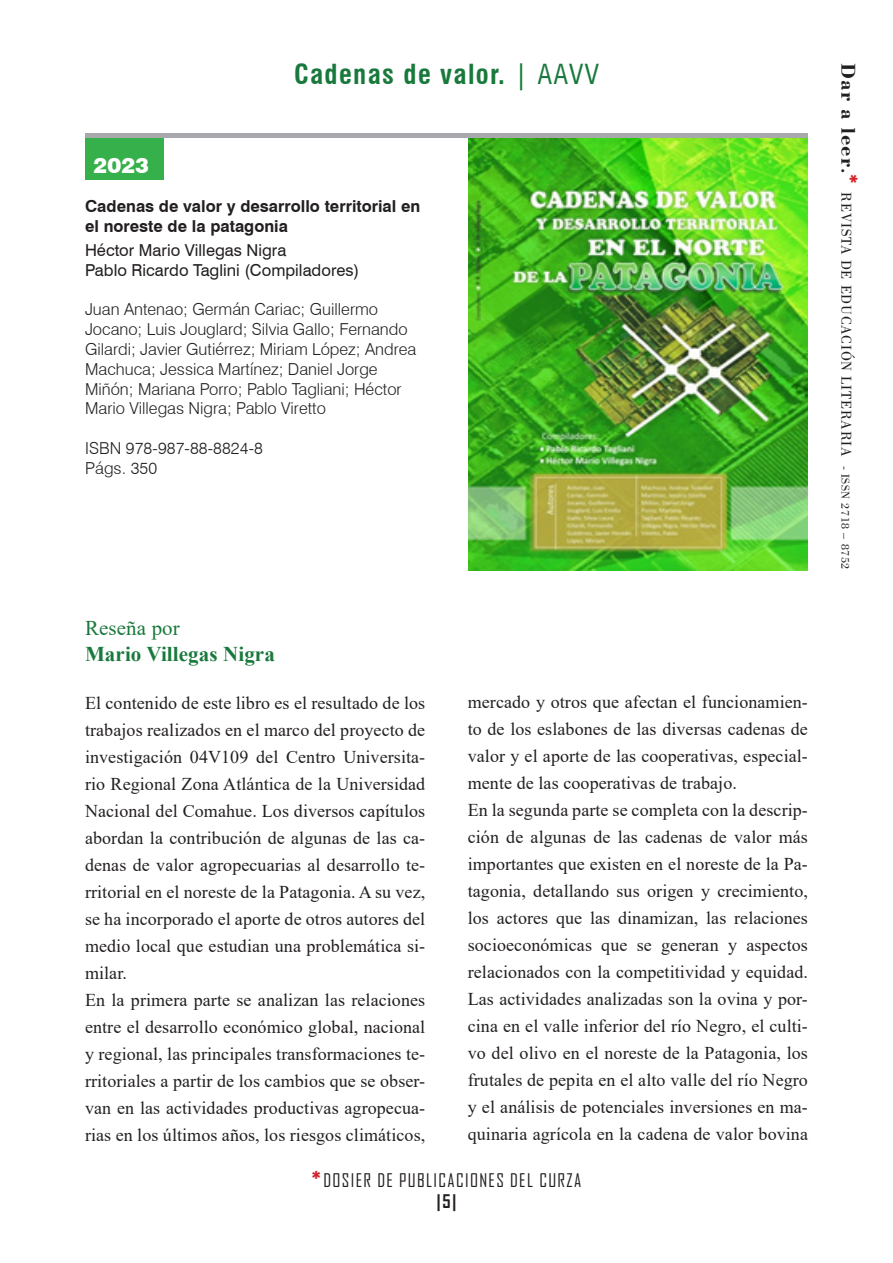
<style>
.page{position:relative;width:893px;height:1263px;background:#fff}
.page>*{position:absolute;margin:0;border:0;box-sizing:border-box;transform-origin:0 0}
.t1{font:700 condensed 27px "Swiss 721 BT";letter-spacing:.05em;color:#19793c}
.t2{font:700 21px "Times New Roman";letter-spacing:.005em;color:#19793c}
.t3{font:21px "Times New Roman";letter-spacing:.005em;color:#19793c}
.t4{font:900 21px "Swiss 721 BT";color:#fff}
.t5{font:18px/27px "Times New Roman";letter-spacing:.005em;color:#231f20;text-align:justify}
.t6{font:18px/21.6px "Agency FB";letter-spacing:.075em;color:#231f20;text-align:center}
.t7{font:300 16.5px/19.8px "Swiss 721 BT";color:#231f20}
.t8{font:700 16.5px/19.8px "Swiss 721 BT";color:#231f20}
.t9{font:16.5px "Swiss 721 BT";color:#231f20}
.t10{font:15px "Bodoni BT";letter-spacing:.05em;color:#231f20}
.s1{font-weight:400}
.s2{font-weight:700;font-size:21px;color:#d1232a}
.s3{font-weight:700}
.s4{font-weight:700;font-size:21px}
.s5{font-weight:700;font-size:18px}
.s6{font-family:"Agency FB";font-weight:700;font-size:21px;color:#d1232a}
.s7{font-size:12px}
</style>
<div class="page">
<img style="left:469px;top:138px;width:339px;height:433px">
<div style="left:85px;top:133px;width:79px;height:47px;background:#36b04a"></div>
<div style="left:85px;top:133px;width:723px;height:5px;background:#a8a9ad"></div>
<p class="t1" style="left:294px;top:58px;width:306px">Cadenas de valor. <span class="s1">| AAVV</span></p>
<p class="t4" style="left:94px;top:152px;width:57px">2023</p>
<p class="t8" style="left:85px;top:196px;width:337px">Cadenas de valor y desarrollo territorial en el noreste de la patagonia</p>
<p class="t9" style="left:85px;top:239px;width:203px">Héctor Mario Villegas Nigra</p>
<p class="t9" style="left:85px;top:259px;width:276px">Pablo Ricardo Taglini (Compiladores)</p>
<p class="t7" style="left:85px;top:299px;width:333px">Juan Antenao; Germán Cariac; Guillermo Jocano; Luis Jouglard; Silvia Gallo; Fernando Gilardi; Javier Gutiérrez; Miriam López; Andrea Machuca; Jessica Martínez; Daniel Jorge Miñón; Mariana Porro; Pablo Tagliani; Héctor Mario Villegas Nigra; Pablo Viretto</p>
<p class="t7" style="left:85px;top:438px;width:179px">ISBN 978-987-88-8824-8</p>
<p class="t7" style="left:85px;top:458px;width:74px">Págs. 350</p>
<p class="t3" style="left:85px;top:614px;width:96px">Reseña por</p>
<p class="t2" style="left:85px;top:638px;width:191px">Mario Villegas Nigra</p>
<p class="t5" style="left:85px;top:688px;width:342px">El contenido de este libro es el resultado de los trabajos realizados en el marco del proyecto de investigación 04V109 del Centro Universita&shy;rio Regional Zona Atlántica de la Universidad Nacional del Comahue. Los diversos capítulos abordan la contribución de algunas de las ca&shy;denas de valor agropecuarias al desarrollo te&shy;rritorial en el noreste de la Patagonia. A su vez, se ha incorporado el aporte de otros autores del medio local que estudian una problemática si&shy;milar.</p>
<p class="t5" style="left:85px;top:985px;width:342px">En la primera parte se analizan las relaciones entre el desarrollo económico global, nacional y regional, las principales transformaciones te&shy;rritoriales a partir de los cambios que se obser&shy;van en las actividades productivas agropecua&shy;rias en los últimos años, los riesgos climáticos,</p>
<p class="t5" style="left:468px;top:688px;width:342px">mercado y otros que afectan el funcionamien&shy;to de los eslabones de las diversas cadenas de valor y el aporte de las cooperativas, especial&shy;mente de las cooperativas de trabajo.</p>
<p class="t5" style="left:468px;top:796px;width:342px">En la segunda parte se completa con la descrip&shy;ción de algunas de las cadenas de valor más importantes que existen en el noreste de la Pa&shy;tagonia, detallando sus origen y crecimiento, los actores que las dinamizan, las relaciones socioeconómicas que se generan y aspectos relacionados con la competitividad y equidad.<br>Las actividades analizadas son la ovina y por&shy;cina en el valle inferior del río Negro, el culti&shy;vo del olivo en el noreste de la Patagonia, los frutales de pepita en el alto valle del río Negro y el análisis de potenciales inversiones en ma&shy;quinaria agrícola en la cadena de valor bovina</p>
<p class="t6" style="left:312px;top:1169px;width:271px"><span class="s2">*</span>DOSIER DE PUBLICACIONES DEL CURZA <span class="s3">|5|</span></p>
<p class="t10" style="left:856px;top:63px;width:508px;rotate:90deg"><span class="s4">Dar a leer</span><span class="s5">.</span><span class="s6">*</span> REVISTA DE EDUCACIÓN LITERARIA <span class="s7">- ISSN 2718 – 8752</span></p>
</div>
